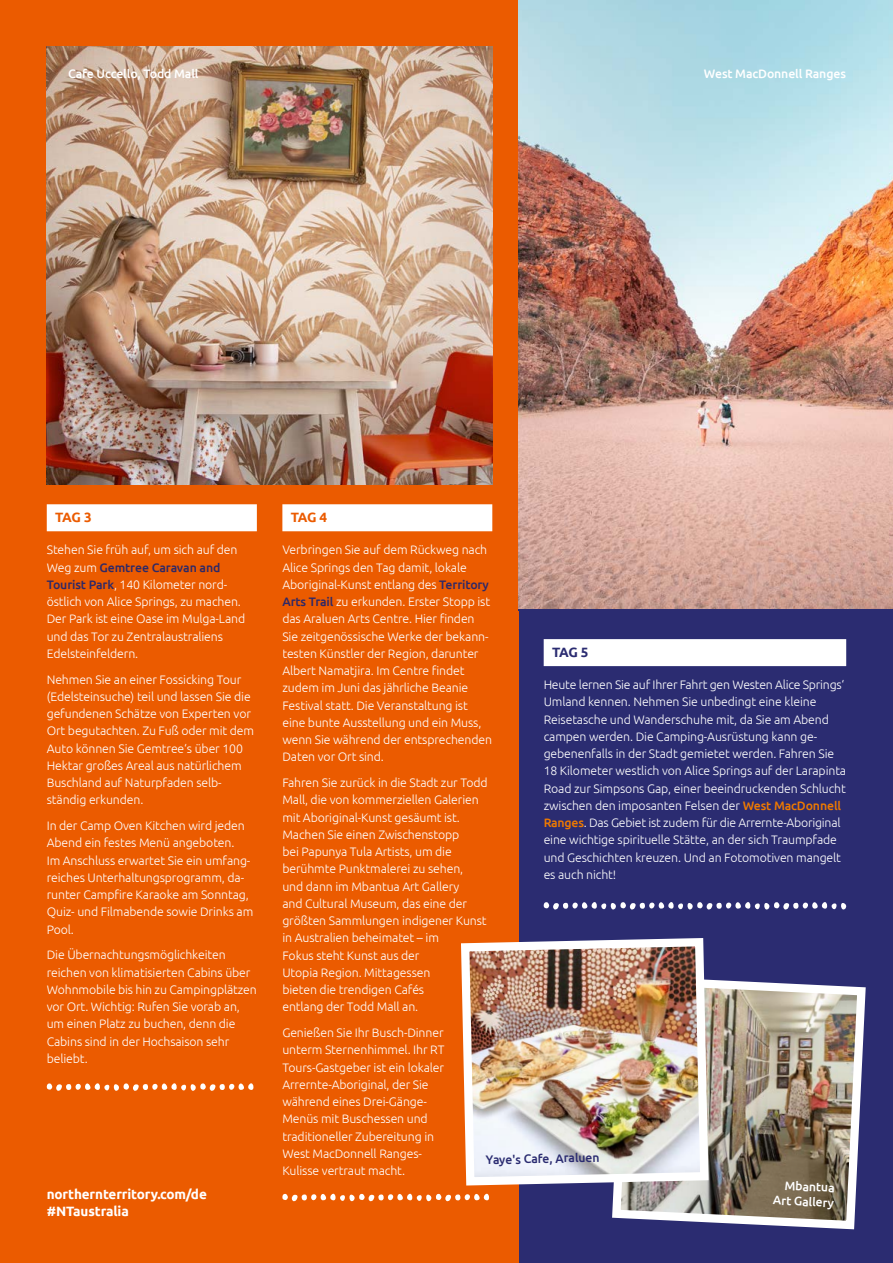
<style>
.page{position:relative;width:893px;height:1263px;background:#fff}
.page>*{position:absolute;margin:0;border:0;box-sizing:border-box;transform-origin:0 0}
.T-NT_Body_Copy{font:700 13.5px/17.2px "Ubuntu";letter-spacing:-.01em;color:#fff}
.T-NT_Body_Copy-2{font:700 13.5px "Ubuntu";color:#eb5b00}
.Events_listing_head{font:700 13.5px "Ubuntu";color:#eb5b00}
.Events_listing_head-2{font:700 13.5px "Ubuntu";color:#2b2c71}
.T-NT_Body_Copy-3{font:300 12.3px/17.2px "Ubuntu";letter-spacing:-.01em;color:#fff}
.T-NT_Body_Copy-4{font:500 12.3px/15px "Ubuntu";letter-spacing:-.01em;color:#fff;text-align:right}
.T-NT_Body_Copy-5{font:500 12.3px "Ubuntu";color:#2b2c71}
.s1{font-weight:500;color:#2e2867}
.s2{font-weight:500;color:#ef7a00}
</style>
<div class="page">
<div style="left:518px;top:0;width:375px;height:1263px;background:#2b2c71"></div>
<div style="left:0;top:0;width:518px;height:1263px;background:#eb5b00"></div>
<img style="left:518px;top:0;width:375px;height:608px">
<div style="left:47px;top:504px;width:210px;height:27px;background:#fff"></div>
<div style="left:282px;top:504px;width:210px;height:27px;background:#fff"></div>
<img style="left:47px;top:47px;width:445px;height:438px">
<img style="left:612px;top:980px;width:254px;height:250px">
<svg style="left:46px;top:1083px;width:208px;height:8px"></svg>
<div style="left:544px;top:639px;width:302px;height:27px;background:#fff"></div>
<svg style="left:543px;top:902px;width:304px;height:8px"></svg>
<svg style="left:282px;top:1193px;width:208px;height:9px"></svg>
<img style="left:461px;top:934px;width:252px;height:256px">
<p class="T-NT_Body_Copy-4" style="left:68px;top:65px;width:132px">Cafe Uccello, Todd Mall</p>
<p class="T-NT_Body_Copy-4" style="left:704px;top:65px;width:143px">West MacDonnell Ranges</p>
<p class="T-NT_Body_Copy-2" style="left:55px;top:509px;width:38px">TAG 3</p>
<p class="T-NT_Body_Copy-3" style="left:47px;top:541px;width:192px">Stehen Sie früh auf, um sich auf den<br>Weg zum <span class="s1">Gemtree Caravan and<br>Tourist Park</span>, 140 Kilometer nord-</p>
<p class="T-NT_Body_Copy-3" style="left:47px;top:593px;width:200px">östlich von Alice Springs, zu machen.<br>Der Park ist eine Oase im Mulga-Land und das Tor zu Zentralaustraliens<br>Edelsteinfeldern.</p>
<p class="T-NT_Body_Copy-3" style="left:47px;top:670px;width:209px">Nehmen Sie an einer Fossicking Tour (Edelsteinsuche) teil und lassen Sie die gefundenen Schätze von Experten vor Ort begutachten. Zu Fuß oder mit dem Auto können Sie Gemtree‘s über 100<br>Hektar großes Areal aus natürlichem Buschland auf Naturpfaden selb&shy;ständig erkunden.</p>
<p class="T-NT_Body_Copy-3" style="left:47px;top:817px;width:208px">In der Camp Oven Kitchen wird jeden<br>Abend ein festes Menü angeboten.<br>Im Anschluss erwartet Sie ein umfang&shy;reiches Unterhaltungsprogramm, da&shy;runter Campfire Karaoke am Sonntag,<br>Quiz- und Filmabende sowie Drinks am<br>Pool.</p>
<p class="T-NT_Body_Copy-3" style="left:47px;top:946px;width:212px">Die Übernachtungsmöglichkeiten reichen von klimatisierten Cabins über<br>Wohnmobile bis hin zu Campingplätzen vor Ort. Wichtig: Rufen Sie vorab an, um einen Platz zu buchen, denn die<br>Cabins sind in der Hochsaison sehr beliebt.</p>
<p class="T-NT_Body_Copy" style="left:47px;top:1185px;width:162px">northernterritory.com/de #NTaustralia</p>
<p class="Events_listing_head" style="left:291px;top:509px;width:38px">TAG 4</p>
<p class="T-NT_Body_Copy-3" style="left:282px;top:541px;width:211px">Verbringen Sie auf dem Rückweg nach Alice Springs den Tag damit, lokale Aboriginal-Kunst entlang des <span class="s1">Territory Arts Trail</span> zu erkunden. Erster Stopp ist das Araluen Arts Centre. Hier finden Sie zeitgenössische Werke der bekann&shy;testen Künstler der Region, darunter Albert Namatjira. Im Centre findet zudem im Juni das jährliche Beanie Festival statt. Die Veranstaltung ist eine bunte Ausstellung und ein Muss, wenn Sie während der entsprechenden Daten vor Ort sind.</p>
<p class="T-NT_Body_Copy-3" style="left:282px;top:774px;width:207px">Fahren Sie zurück in die Stadt zur Todd<br>Mall, die von kommerziellen Galerien mit Aboriginal-Kunst gesäumt ist.<br>Machen Sie einen Zwischenstopp<br>bei Papunya Tula Artists, um die berühmte Punktmalerei zu sehen,<br>und dann im Mbantua Art Gallery<br>and Cultural Museum, das eine der größten Sammlungen indigener Kunst in Australien beheimatet – im<br>Fokus steht Kunst aus der<br>Utopia Region. Mittagessen<br>bieten die trendigen Cafés<br>entlang der Todd Mall an.</p>
<p class="T-NT_Body_Copy-3" style="left:282px;top:1024px;width:164px">Genießen Sie Ihr Busch-Dinner unterm Sternenhimmel. Ihr RT<br>Tours-Gastgeber ist ein lokaler<br>Arrernte-Aboriginal, der Sie während eines Drei-Gänge-<br>Menüs mit Buschessen und traditioneller Zubereitung in<br>West MacDonnell Ranges-<br>Kulisse vertraut macht.</p>
<p class="Events_listing_head-2" style="left:552px;top:644px;width:38px">TAG 5</p>
<p class="T-NT_Body_Copy-3" style="left:544px;top:676px;width:304px">Heute lernen Sie auf Ihrer Fahrt gen Westen Alice Springs‘ Umland kennen. Nehmen Sie unbedingt eine kleine Reisetasche und Wanderschuhe mit, da Sie am Abend campen werden. Die Camping-Ausrüstung kann ge&shy;gebenenfalls in der Stadt gemietet werden. Fahren Sie 18 Kilometer westlich von Alice Springs auf der Larapinta Road zur Simpsons Gap, einer beeindruckenden Schlucht zwischen den imposanten Felsen der <span class="s2">West MacDonnell Ranges</span>. Das Gebiet ist zudem für die Arrernte-Aboriginal eine wichtige spirituelle Stätte, an der sich Traumpfade und Geschichten kreuzen. Und an Fotomotiven mangelt es auch nicht!</p>
<p class="T-NT_Body_Copy-5" style="left:486px;top:1152px;width:115px;rotate:-1deg">Yaye's Cafe, Araluen</p>
<p class="T-NT_Body_Copy-4" style="left:774px;top:1177px;width:63px;rotate:3deg">Mbantua<br>Art Gallery</p>
</div>
